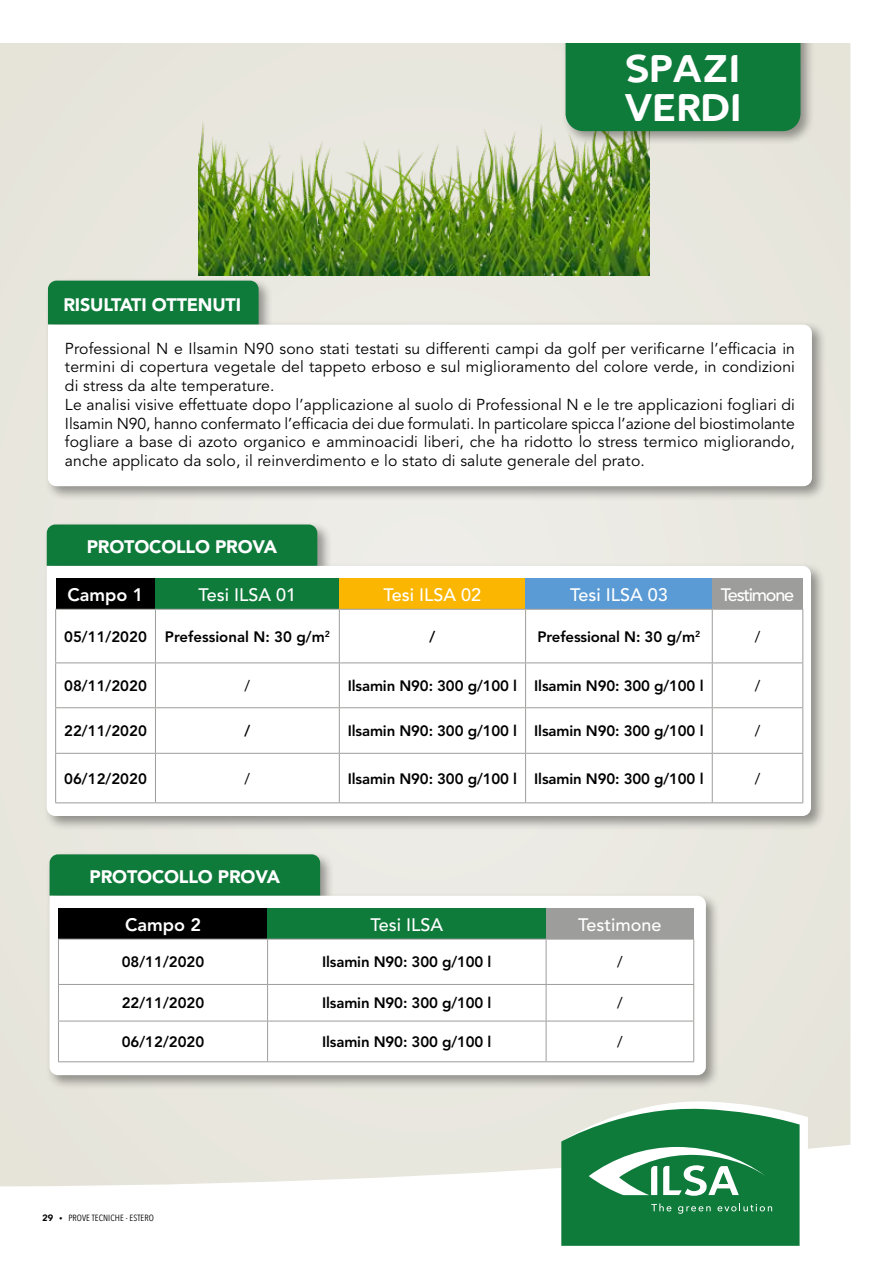
<style>
.page{position:relative;width:893px;height:1263px;background:#fff}
.page>*{position:absolute;margin:0;border:0;box-sizing:border-box;transform-origin:0 0}
.t1{font:37.5px/39px "Ilsanew";color:#fff}
.t2{font:900 18px "Avenir LT Std";letter-spacing:-.01em;color:#fff}
.t3{font:500 18px "Avenir LT Std";color:#fff}
.t4{font:800 18px "Avenir LT Std";color:#fff}
.t5{font:500 18px "Avenir LT Std";letter-spacing:-.07em;color:#fff}
.t6{font:15.75px/18.8px "Avenir LT Std";letter-spacing:.01em;color:#000}
.t7{font:800 15px "Avenir LT Std";letter-spacing:-.01em;color:#000}
.t8{font:15px "Avenir LT Std";color:#000}
.t9{font:9px "Avenir Next Condensed";letter-spacing:.01em;color:#000}
.s1{font-family:"Ilsanew"}
</style>
<div class="page">
<div style="left:0;top:43px;width:850px;height:1143px;background:#e8e6dd"></div>
<img style="left:198px;top:82px;width:451px;height:194px">
<div style="left:45px;top:277px;width:228px;height:62px;background:#000;opacity:.38"></div>
<div style="left:48px;top:281px;width:211px;height:40px;background:#0f7b3b"></div>
<div style="left:45px;top:321px;width:781px;height:180px;background:#000;opacity:.38"></div>
<svg style="left:48px;top:325px;width:764px;height:161px"></svg>
<div style="left:43px;top:521px;width:289px;height:60px;background:#000;opacity:.38"></div>
<div style="left:47px;top:524px;width:270px;height:38px;background:#0f7b3b"></div>
<div style="left:43px;top:562px;width:783px;height:269px;background:#000;opacity:.38"></div>
<svg style="left:47px;top:566px;width:764px;height:250px"></svg>
<div style="left:56px;top:579px;width:99px;height:30px;background:#000"></div>
<div style="left:155px;top:579px;width:184px;height:30px;background:#0f7b3b"></div>
<div style="left:339px;top:579px;width:187px;height:30px;background:#fab600"></div>
<div style="left:526px;top:579px;width:186px;height:30px;background:#5a9bd5"></div>
<div style="left:712px;top:579px;width:91px;height:30px;background:#9d9d9c"></div>
<hr style="left:55px;top:609px;width:100px;height:1px;background:#9d9d9c">
<hr style="left:55px;top:610px;width:1px;height:52px;background:#9d9d9c">
<hr style="left:155px;top:609px;width:184px;height:1px;background:#9d9d9c">
<hr style="left:155px;top:610px;width:1px;height:52px;background:#9d9d9c">
<hr style="left:339px;top:609px;width:187px;height:1px;background:#9d9d9c">
<hr style="left:339px;top:610px;width:1px;height:52px;background:#9d9d9c">
<hr style="left:526px;top:609px;width:186px;height:1px;background:#9d9d9c">
<hr style="left:525px;top:610px;width:1px;height:52px;background:#9d9d9c">
<hr style="left:712px;top:609px;width:91px;height:1px;background:#9d9d9c">
<hr style="left:712px;top:610px;width:1px;height:52px;background:#9d9d9c">
<hr style="left:802px;top:610px;width:1px;height:52px;background:#9d9d9c">
<hr style="left:55px;top:662px;width:100px;height:1px;background:#9d9d9c">
<hr style="left:55px;top:663px;width:1px;height:44px;background:#9d9d9c">
<hr style="left:155px;top:662px;width:184px;height:1px;background:#9d9d9c">
<hr style="left:155px;top:663px;width:1px;height:44px;background:#9d9d9c">
<hr style="left:339px;top:662px;width:187px;height:1px;background:#9d9d9c">
<hr style="left:339px;top:663px;width:1px;height:44px;background:#9d9d9c">
<hr style="left:526px;top:662px;width:186px;height:1px;background:#9d9d9c">
<hr style="left:525px;top:663px;width:1px;height:44px;background:#9d9d9c">
<hr style="left:712px;top:662px;width:91px;height:1px;background:#9d9d9c">
<hr style="left:712px;top:663px;width:1px;height:44px;background:#9d9d9c">
<hr style="left:802px;top:663px;width:1px;height:44px;background:#9d9d9c">
<hr style="left:55px;top:707px;width:100px;height:1px;background:#9d9d9c">
<hr style="left:55px;top:708px;width:1px;height:45px;background:#9d9d9c">
<hr style="left:155px;top:707px;width:184px;height:1px;background:#9d9d9c">
<hr style="left:155px;top:708px;width:1px;height:45px;background:#9d9d9c">
<hr style="left:339px;top:707px;width:187px;height:1px;background:#9d9d9c">
<hr style="left:339px;top:708px;width:1px;height:45px;background:#9d9d9c">
<hr style="left:526px;top:707px;width:186px;height:1px;background:#9d9d9c">
<hr style="left:525px;top:708px;width:1px;height:45px;background:#9d9d9c">
<hr style="left:712px;top:707px;width:91px;height:1px;background:#9d9d9c">
<hr style="left:712px;top:708px;width:1px;height:45px;background:#9d9d9c">
<hr style="left:802px;top:708px;width:1px;height:45px;background:#9d9d9c">
<hr style="left:55px;top:753px;width:100px;height:1px;background:#9d9d9c">
<hr style="left:55px;top:754px;width:1px;height:48px;background:#9d9d9c">
<hr style="left:55px;top:802px;width:100px;height:1px;background:#9d9d9c">
<hr style="left:155px;top:753px;width:184px;height:1px;background:#9d9d9c">
<hr style="left:155px;top:754px;width:1px;height:48px;background:#9d9d9c">
<hr style="left:155px;top:802px;width:184px;height:1px;background:#9d9d9c">
<hr style="left:339px;top:753px;width:187px;height:1px;background:#9d9d9c">
<hr style="left:339px;top:754px;width:1px;height:48px;background:#9d9d9c">
<hr style="left:339px;top:802px;width:187px;height:1px;background:#9d9d9c">
<hr style="left:526px;top:753px;width:186px;height:1px;background:#9d9d9c">
<hr style="left:525px;top:754px;width:1px;height:48px;background:#9d9d9c">
<hr style="left:526px;top:802px;width:186px;height:1px;background:#9d9d9c">
<hr style="left:712px;top:753px;width:91px;height:1px;background:#9d9d9c">
<hr style="left:712px;top:754px;width:1px;height:48px;background:#9d9d9c">
<hr style="left:802px;top:754px;width:1px;height:48px;background:#9d9d9c">
<hr style="left:712px;top:802px;width:91px;height:1px;background:#9d9d9c">
<div style="left:46px;top:851px;width:289px;height:60px;background:#000;opacity:.38"></div>
<div style="left:50px;top:854px;width:270px;height:38px;background:#0f7b3b"></div>
<div style="left:46px;top:892px;width:675px;height:198px;background:#000;opacity:.38"></div>
<svg style="left:50px;top:896px;width:656px;height:179px"></svg>
<div style="left:58px;top:908px;width:210px;height:31px;background:#000"></div>
<div style="left:268px;top:908px;width:278px;height:31px;background:#0f7b3b"></div>
<div style="left:546px;top:908px;width:148px;height:31px;background:#9d9d9c"></div>
<hr style="left:268px;top:939px;width:278px;height:1px;background:#9d9d9c">
<hr style="left:546px;top:939px;width:148px;height:1px;background:#9d9d9c">
<hr style="left:546px;top:939px;width:1px;height:45px;background:#9d9d9c">
<hr style="left:693px;top:939px;width:1px;height:45px;background:#9d9d9c">
<hr style="left:546px;top:985px;width:1px;height:36px;background:#9d9d9c">
<hr style="left:693px;top:985px;width:1px;height:36px;background:#9d9d9c">
<hr style="left:546px;top:1021px;width:1px;height:40px;background:#9d9d9c">
<hr style="left:693px;top:1021px;width:1px;height:40px;background:#9d9d9c">
<hr style="left:268px;top:984px;width:278px;height:1px;background:#9d9d9c">
<hr style="left:546px;top:984px;width:148px;height:1px;background:#9d9d9c">
<hr style="left:268px;top:1021px;width:278px;height:1px;background:#9d9d9c">
<hr style="left:546px;top:1021px;width:148px;height:1px;background:#9d9d9c">
<hr style="left:268px;top:1061px;width:278px;height:1px;background:#9d9d9c">
<hr style="left:546px;top:1061px;width:148px;height:1px;background:#9d9d9c">
<hr style="left:58px;top:939px;width:210px;height:1px;background:#9d9d9c">
<hr style="left:58px;top:939px;width:1px;height:45px;background:#9d9d9c">
<hr style="left:267px;top:939px;width:1px;height:45px;background:#9d9d9c">
<hr style="left:58px;top:984px;width:210px;height:1px;background:#9d9d9c">
<hr style="left:58px;top:985px;width:1px;height:36px;background:#9d9d9c">
<hr style="left:267px;top:985px;width:1px;height:36px;background:#9d9d9c">
<hr style="left:58px;top:1021px;width:210px;height:1px;background:#9d9d9c">
<hr style="left:58px;top:1021px;width:1px;height:40px;background:#9d9d9c">
<hr style="left:267px;top:1021px;width:1px;height:40px;background:#9d9d9c">
<hr style="left:58px;top:1061px;width:210px;height:1px;background:#9d9d9c">
<div style="left:562px;top:0;width:253px;height:146px;background:#000;opacity:.38"></div>
<div style="left:566px;top:43px;width:234px;height:88px;background:#0f7b3b"></div>
<div style="left:0;top:0;width:893px;height:43px;background:#fff"></div>
<svg style="left:561px;top:1098px;width:247px;height:148px;background:#499969"></svg>
<h1 class="t1" style="left:624px;top:49px;width:119px">SPAZI<br>VERDI</h1>
<p class="t2" style="left:64px;top:294px;width:179px">RISULTATI OTTENUTI</p>
<p class="t6" style="left:65px;top:339px;width:732px">Professional N e Ilsamin N90 sono stati testati su differenti campi da golf per verificarne l’efficacia in termini di copertura vegetale del tappeto erboso e sul miglioramento del colore verde, in condizioni di stress da alte temperature.<br>Le analisi visive effettuate dopo l’applicazione al suolo di Professional N e le tre applicazioni fogliari di Ilsamin N90, hanno confermato l’efficacia dei due formulati. In particolare spicca l’azione del biostimolante fogliare a base di azoto organico e amminoacidi liberi, che ha ridotto lo stress termico migliorando, anche applicato da solo, il reinverdimento e lo stato di salute generale del prato.</p>
<p class="t2" style="left:87px;top:536px;width:192px">PROTOCOLLO PROVA</p>
<p class="t4" style="left:68px;top:584px;width:77px">Campo 1</p>
<p class="t3" style="left:199px;top:584px;width:99px">Tesi ILSA 01</p>
<p class="t3" style="left:384px;top:584px;width:99px">Tesi ILSA 02</p>
<p class="t3" style="left:570px;top:584px;width:99px">Tesi ILSA 03</p>
<p class="t5" style="left:721px;top:584px;width:75px">Testimone</p>
<p class="t7" style="left:64px;top:628px;width:267px">05/11/2020 Prefessional N: 30 g/m<sup>2</sup></p>
<p class="t7" style="left:430px;top:628px;width:7px">/</p>
<p class="t7" style="left:538px;top:628px;width:164px">Prefessional N: 30 g/m<sup>2</sup></p>
<p class="t8" style="left:755px;top:628px;width:7px">/</p>
<p class="t7" style="left:64px;top:677px;width:84px">08/11/2020</p>
<p class="t8" style="left:245px;top:677px;width:7px">/</p>
<p class="t7" style="left:348px;top:677px;width:357px">Ilsamin N90: 300 g/100 l Ilsamin N90: 300 g/100 l</p>
<p class="t8" style="left:755px;top:677px;width:7px">/</p>
<p class="t7" style="left:64px;top:722px;width:84px">22/11/2020</p>
<p class="t7" style="left:244px;top:722px;width:7px">/</p>
<p class="t7" style="left:348px;top:722px;width:357px">Ilsamin N90: 300 g/100 l Ilsamin N90: 300 g/100 l</p>
<p class="t8" style="left:755px;top:722px;width:7px">/</p>
<p class="t7" style="left:64px;top:770px;width:84px">06/12/2020</p>
<p class="t8" style="left:245px;top:770px;width:7px">/</p>
<p class="t7" style="left:348px;top:770px;width:357px">Ilsamin N90: 300 g/100 l Ilsamin N90: 300 g/100 l</p>
<p class="t8" style="left:755px;top:770px;width:7px">/</p>
<p class="t2" style="left:90px;top:866px;width:192px">PROTOCOLLO PROVA</p>
<p class="t4" style="left:125px;top:914px;width:77px">Campo 2</p>
<p class="t3" style="left:370px;top:914px;width:74px">Tesi ILSA</p>
<p class="t3" style="left:578px;top:914px;width:85px">Testimone</p>
<p class="t7" style="left:122px;top:953px;width:84px">08/11/2020</p>
<p class="t7" style="left:322px;top:953px;width:171px">Ilsamin N90: 300 g/100 l</p>
<p class="t8" style="left:617px;top:953px;width:7px">/</p>
<p class="t7" style="left:122px;top:994px;width:84px">22/11/2020</p>
<p class="t7" style="left:322px;top:994px;width:171px">Ilsamin N90: 300 g/100 l</p>
<p class="t8" style="left:617px;top:994px;width:7px">/</p>
<p class="t7" style="left:122px;top:1033px;width:84px">06/12/2020</p>
<p class="t7" style="left:322px;top:1033px;width:171px">Ilsamin N90: 300 g/100 l</p>
<p class="t8" style="left:617px;top:1033px;width:7px">/</p>
<p class="t9" style="left:43px;top:1210px;width:113px"><span class="s1">29 •</span> PROVE TECNICHE - ESTERO</p>
</div>
